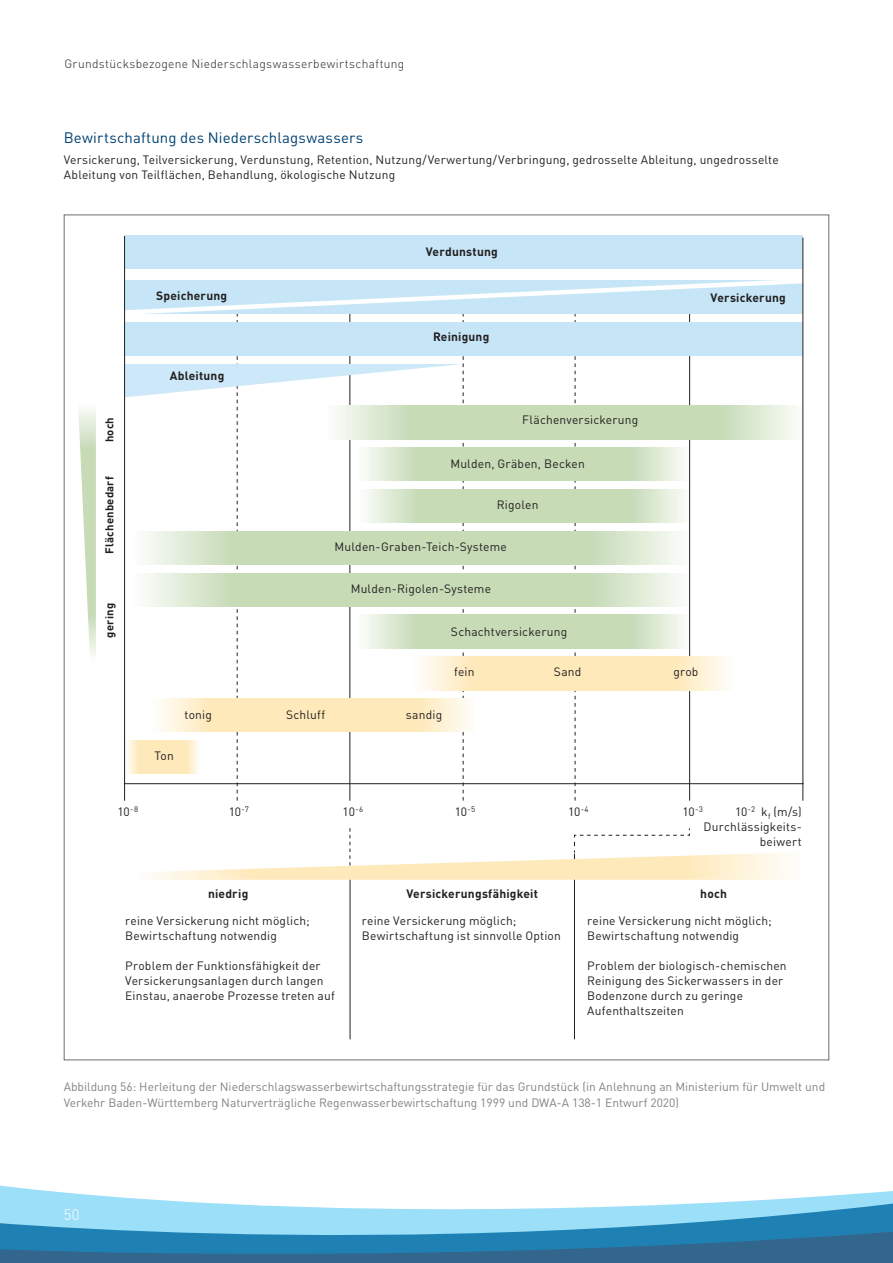
<style>
.page{position:relative;width:893px;height:1263px;background:#fff}
.page>*{position:absolute;margin:0;border:0;box-sizing:border-box;transform-origin:0 0}
.t1{font:15px "DIN Pro";letter-spacing:.01em;color:#004071}
.t2{font:300 15px "DIN Pro";color:#fff}
.t3{font:12px/15px "DIN Pro";letter-spacing:.015em;color:#231f20}
.t4{font:12px/15.6px "DIN Pro";color:#808285}
.t5{font:700 12px "DIN Pro";letter-spacing:.015em;color:#231f20}
.t6{font:300 12px "DIN Pro";letter-spacing:.03em;color:#231f20}
.t7{font:700 11.25px "DIN Pro";letter-spacing:.02em;color:#231f20}
</style>
<div class="page">
<svg style="left:0;top:1185px;width:893px;height:78px"></svg>
<hr style="left:350px;top:868px;width:1px;height:171px;background:#231f20">
<hr style="left:574px;top:854px;width:1px;height:185px;background:#231f20">
<div style="left:124px;top:236px;width:679px;height:33px;background:#c6e6f8"></div>
<svg style="left:123px;top:276px;width:681px;height:525px"></svg>
<hr style="left:124px;top:236px;width:1px;height:565px;background:#231f20">
<svg style="left:79px;top:409px;width:17px;height:246px"></svg>
<hr style="left:802px;top:238px;width:1px;height:563px;background:#231f20">
<svg style="left:151px;top:828px;width:637px;height:52px"></svg>
<p class="t6" style="left:64px;top:54px;width:342px">Grundstücksbezogene Niederschlagswasserbewirtschaftung</p>
<p class="t1" style="left:64px;top:126px;width:301px">Bewirtschaftung des Niederschlagswassers</p>
<p class="t3" style="left:64px;top:152px;width:716px">Versickerung, Teilversickerung, Verdunstung, Retention, Nutzung/Verwertung/Verbringung, gedrosselte Ableitung, ungedrosselte<br>Ableitung von Teilflächen, Behandlung, ökologische Nutzung</p>
<p class="t7" style="left:101px;top:442px;width:27px;rotate:-90deg">hoch</p>
<p class="t7" style="left:101px;top:554px;width:79px;rotate:-90deg">Flächenbedarf</p>
<p class="t7" style="left:101px;top:638px;width:36px;rotate:-90deg">gering</p>
<p class="t5" style="left:156px;top:286px;width:73px">Speicherung</p>
<p class="t5" style="left:170px;top:367px;width:56px">Ableitung</p>
<p class="t3" style="left:155px;top:748px;width:21px">Ton</p>
<p class="t3" style="left:185px;top:706px;width:29px">tonig</p>
<p class="t5" style="left:426px;top:242px;width:74px">Verdunstung</p>
<p class="t5" style="left:433px;top:327px;width:58px">Reinigung</p>
<p class="t3" style="left:522px;top:412px;width:118px">Flächenversickerung</p>
<p class="t3" style="left:450px;top:456px;width:136px">Mulden, Gräben, Becken</p>
<p class="t3" style="left:497px;top:497px;width:43px">Rigolen</p>
<p class="t3" style="left:335px;top:538px;width:174px">Mulden-Graben-Teich-Systeme</p>
<p class="t3" style="left:351px;top:581px;width:142px">Mulden-Rigolen-Systeme</p>
<p class="t3" style="left:451px;top:624px;width:118px">Schachtversickerung</p>
<p class="t3" style="left:454px;top:663px;width:22px">fein</p>
<p class="t3" style="left:554px;top:663px;width:29px">Sand</p>
<p class="t3" style="left:286px;top:706px;width:41px">Schluff</p>
<p class="t3" style="left:406px;top:706px;width:38px">sandig</p>
<p class="t5" style="left:711px;top:288px;width:77px">Versickerung</p>
<p class="t3" style="left:673px;top:663px;width:27px">grob</p>
<p class="t3" style="left:118px;top:803px;width:22px">10<sup>-8</sup></p>
<p class="t3" style="left:229px;top:804px;width:22px">10<sup>-7</sup></p>
<p class="t3" style="left:343px;top:804px;width:22px">10<sup>-6</sup></p>
<p class="t3" style="left:455px;top:804px;width:22px">10<sup>-5</sup></p>
<p class="t3" style="left:568px;top:804px;width:22px">10<sup>-4</sup></p>
<p class="t3" style="left:682px;top:804px;width:22px">10<sup>-3</sup></p>
<p class="t3" style="left:703px;top:804px;width:100px;text-align:right">10<sup>-2</sup> k<sub>f</sub> (m/s)<br>Durchlässigkeits&shy;beiwert</p>
<p class="t5" style="left:208px;top:884px;width:42px">niedrig</p>
<p class="t5" style="left:406px;top:884px;width:133px">Versickerungsfähigkeit</p>
<p class="t5" style="left:700px;top:884px;width:28px">hoch</p>
<p class="t3" style="left:125px;top:912px;width:186px">reine Versickerung nicht möglich;<br>Bewirtschaftung notwendig</p>
<p class="t3" style="left:125px;top:957px;width:211px">Problem der Funktionsfähigkeit der<br>Versickerungsanlagen durch langen<br>Einstau, anaerobe Prozesse treten auf</p>
<p class="t3" style="left:362px;top:912px;width:200px">reine Versickerung möglich;<br>Bewirtschaftung ist sinnvolle Option</p>
<p class="t3" style="left:587px;top:912px;width:186px">reine Versickerung nicht möglich;<br>Bewirtschaftung notwendig</p>
<p class="t3" style="left:587px;top:957px;width:201px">Problem der biologisch-chemischen<br>Reinigung des Sickerwassers in der<br>Bodenzone durch zu geringe<br>Aufenthaltszeiten</p>
<p class="t4" style="left:64px;top:1078px;width:763px">Abbildung 56: Herleitung der Niederschlagswasserbewirtschaftungsstrategie für das Grundstück (in Anlehnung an Ministerium für Umwelt und<br>Verkehr Baden-Württemberg Naturverträgliche Regenwasserbewirtschaftung 1999 und DWA-A 138-1 Entwurf 2020)</p>
<p class="t2" style="left:64px;top:1204px;width:17px">50</p>
</div>
